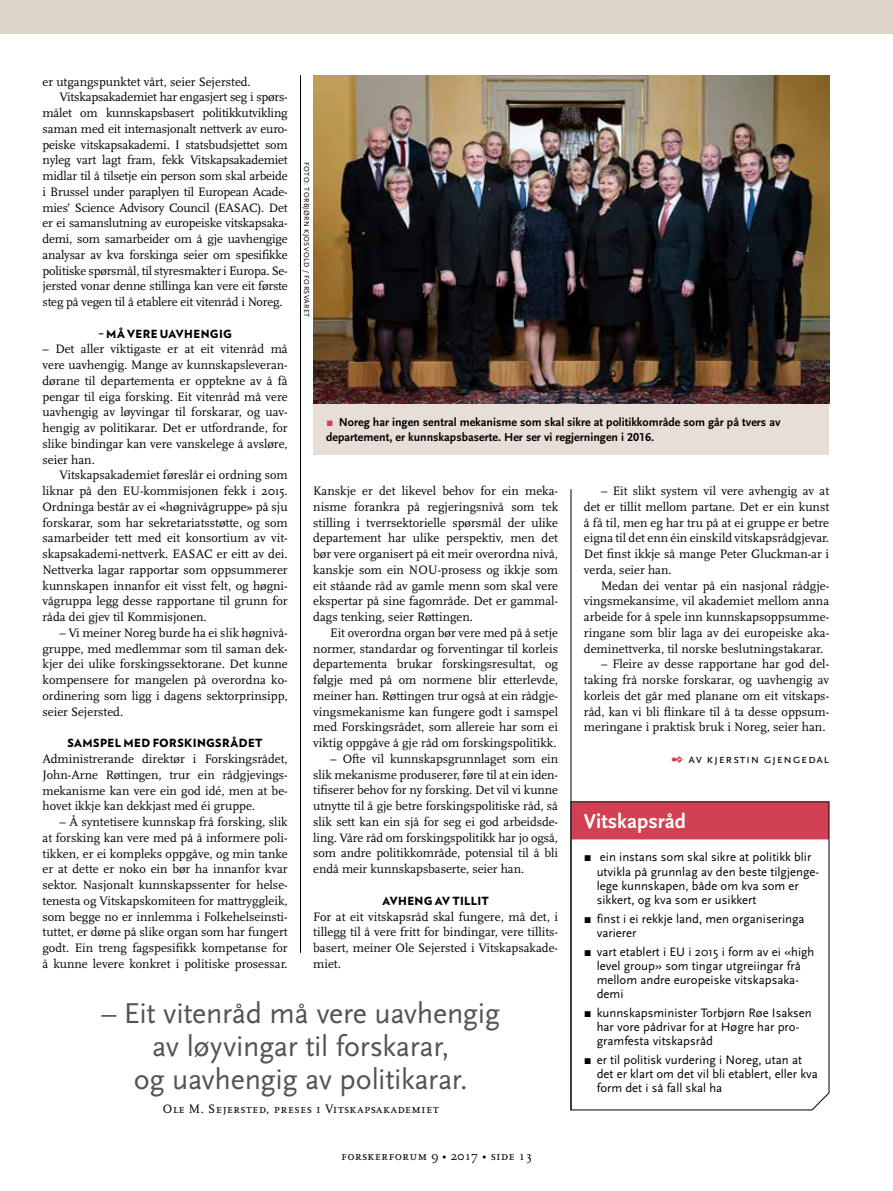
<style>
.page{position:relative;width:893px;height:1191px;background:#fff}
.page>*{position:absolute;margin:0;border:0;box-sizing:border-box;transform-origin:0 0}
.t1{font:30px/33px "Scala Sans OT";letter-spacing:-.005em;color:#57534f;text-align:center}
.t2{font:700 21px "Scala Sans OT";color:#fff}
.t3{font:12.75px/15.8px "Scala OT";color:#000;text-align:justify}
.t4{font:12.75px/14.2px "Scala Sans OT";color:#000}
.t5{font:12.75px "Scala OT";letter-spacing:.04em;color:#000}
.t6{font:12.75px "Scala Sans OT";letter-spacing:.05em;color:#000}
.t7{font:700 12px/15.8px "Scala Sans OT";color:#000}
.t8{font:900 11.25px "Verlag";letter-spacing:.03em;color:#000}
.t9{font:7.5px "Scala Sans OT";letter-spacing:.05em;color:#000}
.s1{font-weight:400;color:#d24153}
.s2{color:#d24153}
</style>
<div class="page">
<hr style="left:300px;top:75px;width:1px;height:877px;background:#000">
<hr style="left:571px;top:489px;width:1px;height:621px;background:#000">
<svg style="left:571px;top:801px;width:258px;height:309px"></svg>
<img style="left:313px;top:75px;width:516px;height:329px">
<div style="left:313px;top:404px;width:516px;height:50px;background:#e7dfd7"></div>
<div style="left:0;top:0;width:893px;height:34px;background:#ddd3c8"></div>
<p class="t3" style="left:43px;top:74px;width:210px">er utgangspunktet vårt, seier Sejersted.</p>
<p class="t3" style="left:60px;top:89px;width:230px">Vitskapsakademiet har engasjert seg i spørs-</p>
<p class="t3" style="left:43px;top:105px;width:247px">målet om kunnskapsbasert politikkutvikling</p>
<p class="t3" style="left:43px;top:121px;width:247px">saman med eit internasjonalt nettverk av euro-</p>
<p class="t3" style="left:43px;top:137px;width:247px">peiske vitskapsakademi. I statsbudsjettet som</p>
<p class="t3" style="left:43px;top:152px;width:247px">nyleg vart lagt fram, fekk Vitskapsakademiet</p>
<p class="t3" style="left:43px;top:168px;width:247px">midlar til å tilsetje ein person som skal arbeide</p>
<p class="t3" style="left:43px;top:184px;width:247px">i Brussel under paraplyen til European Acade-</p>
<p class="t3" style="left:43px;top:200px;width:247px">mies’ Science Advisory Council (EASAC). Det</p>
<p class="t3" style="left:43px;top:215px;width:247px">er ei samanslutning av europeiske vitskapsaka-</p>
<p class="t3" style="left:43px;top:231px;width:247px">demi, som samarbeider om å gje uavhengige</p>
<p class="t3" style="left:43px;top:247px;width:247px">analysar av kva forskinga seier om spesifikke</p>
<p class="t3" style="left:43px;top:263px;width:247px">politiske spørsmål, til styresmakter i Europa. Se-</p>
<p class="t3" style="left:43px;top:278px;width:247px">jersted vonar denne stillinga kan vere eit første</p>
<p class="t3" style="left:43px;top:294px;width:242px">steg på vegen til å etablere eit vitenråd i Noreg.</p>
<p class="t8" style="left:98px;top:324px;width:135px">– MÅ VERE UAVHENGIG</p>
<p class="t3" style="left:43px;top:341px;width:247px">– Det aller viktigaste er at eit vitenråd må vere uavhengig. Mange av kunnskapsleveran&shy;dørane til departementa er opptekne av å få pengar til eiga forsking. Eit vitenråd må vere uavhengig av løyvingar til forskarar, og uav&shy;hengig av politikarar. Det er utfordrande, for slike bindingar kan vere vanskelege å avsløre, seier han.</p>
<p class="t3" style="left:43px;top:467px;width:247px;text-indent:17px">Vitskapsakademiet føreslår ei ordning som liknar på den EU-kommisjonen fekk i 2015.<br>Ordninga består av ei «høgnivågruppe» på sju forskarar, som har sekretariatsstøtte, og som samarbeider tett med eit konsortium av vit&shy;skapsakademi-nettverk. EASAC er eitt av dei.<br>Nettverka lagar rapportar som oppsummerer kunnskapen innanfor eit visst felt, og høgni&shy;vågruppa legg desse rapportane til grunn for råda dei gjev til Kommisjonen.</p>
<p class="t3" style="left:43px;top:625px;width:247px;text-indent:17px">– Vi meiner Noreg burde ha ei slik høgnivå&shy;gruppe, med medlemmar som til saman dek&shy;kjer dei ulike forskingssektorane. Det kunne kompensere for mangelen på overordna ko&shy;ordinering som ligg i dagens sektorprinsipp, seier Sejersted.</p>
<p class="t8" style="left:68px;top:734px;width:197px">SAMSPEL MED FORSKINGSRÅDET</p>
<p class="t3" style="left:43px;top:751px;width:247px">Administrerande direktør i Forskingsrådet, John-Arne Røttingen, trur ein rådgjevings&shy;mekanisme kan vere ein god idé, men at be&shy;hovet ikkje kan dekkjast med éi gruppe.</p>
<p class="t3" style="left:43px;top:814px;width:247px;text-indent:17px">– Å syntetisere kunnskap frå forsking, slik at forsking kan vere med på å informere poli&shy;tikken, er ei kompleks oppgåve, og min tanke er at dette er noko ein bør ha innanfor kvar sektor. Nasjonalt kunnskapssenter for helse&shy;tenesta og Vitskapskomiteen for mattryggleik, som begge no er innlemma i Folkehelseinsti&shy;tuttet, er døme på slike organ som har fungert godt. Ein treng fagspesifikk kompetanse for å kunne levere konkret i politiske prosessar.</p>
<h2 class="t2" style="left:584px;top:809px;width:104px">Vitskapsråd</h2>
<p class="t9" style="left:311px;top:162px;width:157px;rotate:90deg">FOTO: TORBJØRN KJOSVOLD / FORSVARET</p>
<p class="t7" style="left:326px;top:414px;width:456px"><span class="s1">▪</span> Noreg har ingen sentral mekanisme som skal sikre at politikkområde som går på tvers av departement, er kunnskapsbaserte. Her ser vi regjerningen i 2016.</p>
<p class="t3" style="left:313px;top:483px;width:246px">Kanskje er det likevel behov for ein meka&shy;nisme forankra på regjeringsnivå som tek stilling i tverrsektorielle spørsmål der ulike departement har ulike perspektiv, men det bør vere organisert på eit meir overordna nivå, kanskje som ein NOU-prosess og ikkje som eit ståande råd av gamle menn som skal vere ekspertar på sine fagområde. Det er gammal&shy;dags tenking, seier Røttingen.</p>
<p class="t3" style="left:313px;top:625px;width:246px;text-indent:17px">Eit overordna organ bør vere med på å setje normer, standardar og forventingar til korleis departementa brukar forskingsresultat, og følgje med på om normene blir etterlevde, meiner han. Røttingen trur også at ein rådgje&shy;vingsmekanisme kan fungere godt i samspel med Forskingsrådet, som allereie har som ei viktig oppgåve å gje råd om forskingspolitikk.</p>
<p class="t3" style="left:313px;top:751px;width:246px;text-indent:17px">– Ofte vil kunnskapsgrunnlaget som ein slik mekanisme produserer, føre til at ein iden&shy;tifiserer behov for ny forsking. Det vil vi kunne utnytte til å gje betre forskingspolitiske råd, så slik sett kan ein sjå for seg ei god arbeidsde&shy;ling. Våre råd om forskingspolitikk har jo også, som andre politikkområde, potensial til å bli endå meir kunnskapsbaserte, seier han.</p>
<p class="t8" style="left:382px;top:891px;width:108px">AVHENG AV TILLIT</p>
<p class="t3" style="left:313px;top:908px;width:246px">For at eit vitskapsråd skal fungere, må det, i tillegg til å vere fritt for bindingar, vere tillits&shy;basert, meiner Ole Sejersted i Vitskapsakade&shy;miet.</p>
<p class="t3" style="left:584px;top:483px;width:247px;text-indent:17px">– Eit slikt system vil vere avhengig av at det er tillit mellom partane. Det er ein kunst å få til, men eg har tru på at ei gruppe er betre eigna til det enn éin einskild vitskapsrådgjevar.<br>Det finst ikkje så mange Peter Gluckman-ar i verda, seier han.</p>
<p class="t3" style="left:584px;top:578px;width:247px;text-indent:17px">Medan dei ventar på ein nasjonal rådgje&shy;vingsmekansime, vil akademiet mellom anna arbeide for å spele inn kunnskapsoppsumme&shy;ringane som blir laga av dei europeiske aka&shy;deminettverka, til norske beslutningstakarar.</p>
<p class="t3" style="left:584px;top:656px;width:247px;text-indent:17px">– Fleire av desse rapportane har god del&shy;taking frå norske forskarar, og uavhengig av korleis det går med planane om eit vitskaps&shy;råd, kan vi bli flinkare til å ta desse oppsum&shy;meringane i praktisk bruk i Noreg, seier han.</p>
<p class="t6" style="left:672px;top:752px;width:159px"><span class="s2">✒</span> Av Kjerstin Gjengedal</p>
<p class="t4" style="left:597px;top:850px;width:224px;text-indent:-13px">▪ ein instans som skal sikre at politikk blir utvikla på grunnlag av den beste tilgjenge&shy;lege kunnskapen, både om kva som er sikkert, og kva som er usikkert</p>
<p class="t4" style="left:597px;top:911px;width:209px;text-indent:-13px">▪ finst i ei rekkje land, men organiseringa varierer</p>
<p class="t4" style="left:597px;top:944px;width:219px;text-indent:-13px">▪ vart etablert i EU i 2015 i form av ei «high level group» som tingar utgreiingar frå mellom andre europeiske vitskapsaka&shy;demi</p>
<p class="t4" style="left:597px;top:1005px;width:217px;text-indent:-13px">▪ kunnskapsminister Torbjørn Røe Isaksen har vore pådrivar for at Høgre har pro&shy;gramfesta vitskapsråd</p>
<p class="t4" style="left:597px;top:1052px;width:223px;text-indent:-13px">▪ er til politisk vurdering i Noreg, utan at det er klart om det vil bli etablert, eller kva form det i så fall skal ha</p>
<h1 class="t1" style="left:101px;top:997px;width:400px">– Eit vitenråd må vere uavhengig av løyvingar til forskarar,<br>og uavhengig av politikarar.</h1>
<p class="t5" style="left:163px;top:1102px;width:275px">Ole M. Sejersted, preses i Vitskapsakademiet</p>
<p class="t5" style="left:341px;top:1149px;width:193px">forskerforum 9 • 2017 • side 13</p>
</div>
